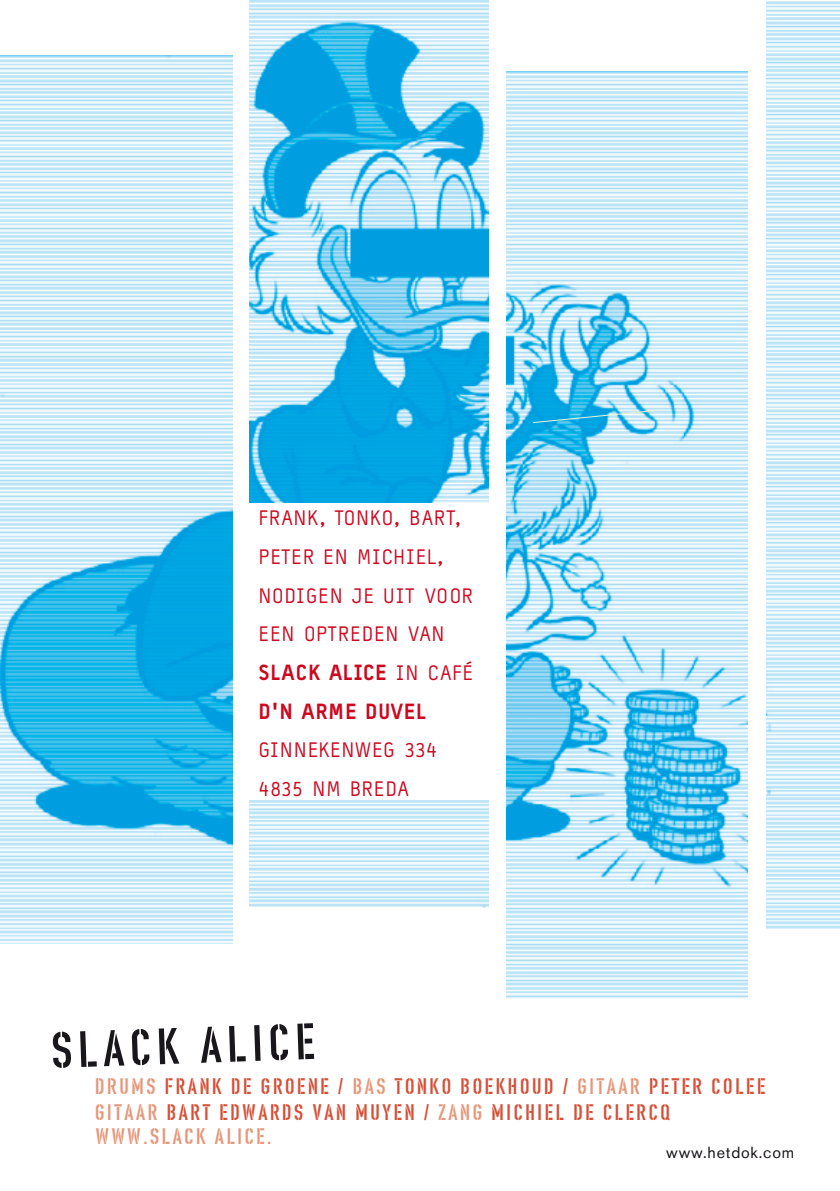
<style>
.page{position:relative;width:840px;height:1191px;background:#fff}
.page>*{position:absolute;margin:0;border:0;box-sizing:border-box;transform-origin:0 0}
.t1{font:50.2px "DIN Template";color:#1a171c}
.t2{font:22.2px/26.6px "DIN Template";letter-spacing:.12em;color:#d65038}
.t3{font:22.2px "DIN Template";letter-spacing:.12em;color:#e6977a}
.t4{font:21.2px/38.8px "Typestar";letter-spacing:.05em;color:#cd071e}
.t5{font:16px "Akzidenz Grotesk BE";letter-spacing:.05em;color:#1a171c}
.s1{font-weight:900}
.s2{color:#e6977a}
</style>
<div class="page">
<img style="left:0;top:55px;width:232px;height:888px">
<img style="left:249px;top:0;width:239px;height:907px">
<img style="left:506px;top:72px;width:241px;height:926px">
<img style="left:766px;top:1px;width:73px;height:928px">
<svg style="left:531px;top:409px;width:128px;height:15px;background:#50bfe8"></svg>
<div style="left:247px;top:503px;width:241px;height:296px;background:#fff"></div>
<p class="t4" style="left:258px;top:498px;width:216px">FRANK, TONKO, BART,<br>PETER EN MICHIEL,<br>NODIGEN JE UIT VOOR<br>EEN OPTREDEN VAN<br><span class="s1">SLACK ALICE</span> IN CAFÉ<br><span class="s1">D'N ARME DUVEL</span></p>
<p class="t4" style="left:258px;top:731px;width:180px">GINNEKENWEG 334<br>4835 N M BREDA</p>
<h1 class="t1" style="left:50px;top:1021px;width:264px;rotate:-2deg">SLACK ALICE</h1>
<p class="t2" style="left:95px;top:1072px;width:671px"><span class="s2">DRUMS</span> FRANK DE GROENE / <span class="s2">BAS</span> TONKO BOEKHOUD / <span class="s2">GITAAR</span> PETER COLEE<br><span class="s2">GITAAR</span> BART EDWARDS VAN MUYEN / <span class="s2">ZANG</span> MICHIEL DE CLERCQ</p>
<p class="t5" style="left:666px;top:1142px;width:129px">www.hetdok.com</p>
<p class="t3" style="left:96px;top:1123px;width:177px">WWW.SLACK ALICE.</p>
</div>
